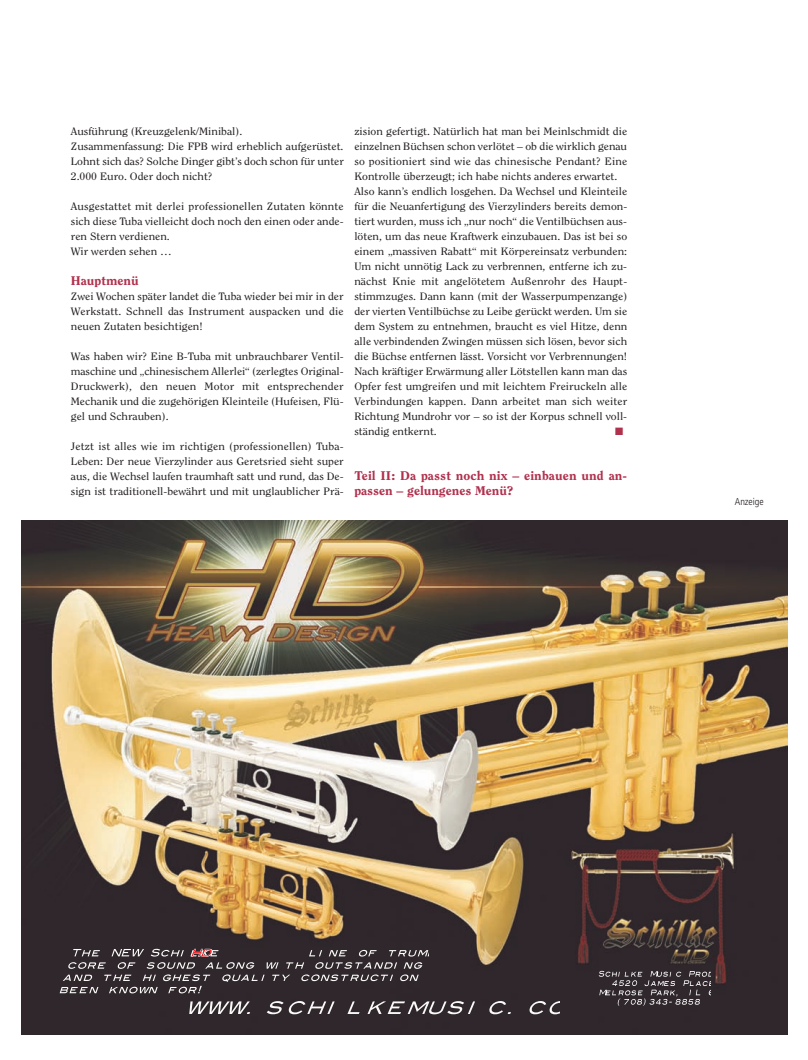
<style>
.page{position:relative;width:808px;height:1060px;background:#fff}
.page>*{position:absolute;margin:0;border:0;box-sizing:border-box;transform-origin:0 0}
.t1{font:800 12.5px/15px "Clearface Std";color:#b0314d;scale:1.1 1}
.t2{font:10.62px/15px "Clearface Std";color:#231f20;scale:1.1 1}
.t3{font:10.62px "Zapf Dingbats";color:#b0314d}
.t4{font:300 condensed 10px "Frutiger LT Std";letter-spacing:-.005em;color:#231f20}
</style>
<div class="page">
<img style="left:22px;top:521px;width:765px;height:513px">
<img style="left:59px;top:948px;width:369px;height:46px">
<img style="left:191px;top:948px;width:22px;height:8px">
<img style="left:189px;top:1000px;width:371px;height:14px">
<img style="left:599px;top:970px;width:111px;height:36px">
<p class="t2" style="left:71px;top:124px;width:250px">Ausführung (Kreuzgelenk/Minibal).<br>Zusammenfassung: Die FPB wird erheblich aufgerüstet.<br>Lohnt sich das? Solche Dinger gibt’s doch schon für unter 2.000 Euro. Oder doch nicht?</p>
<p class="t2" style="left:71px;top:199px;width:250px">Ausgestattet mit derlei professionellen Zutaten könnte sich diese Tuba vielleicht doch noch den einen oder ande&shy;ren Stern verdienen.<br>Wir werden sehen …</p>
<p class="t1" style="left:71px;top:274px;width:63px">Hauptmenü</p>
<p class="t2" style="left:71px;top:289px;width:250px;text-align:justify">Zwei Wochen später landet die Tuba wieder bei mir in der Werkstatt. Schnell das Instrument auspacken und die neuen Zutaten besichtigen!</p>
<p class="t2" style="left:71px;top:349px;width:250px;text-align:justify">Was haben wir? Eine B-Tuba mit unbrauchbarer Ventil&shy;maschine und „chinesischem Allerlei“ (zerlegtes Original-Druckwerk), den neuen Motor mit entsprechender Mechanik und die zugehörigen Kleinteile (Hufeisen, Flü&shy;gel und Schrauben).</p>
<p class="t2" style="left:71px;top:439px;width:250px;text-align:justify">Jetzt ist alles wie im richtigen (professionellen) Tuba-Leben: Der neue Vierzylinder aus Geretsried sieht super aus, die Wechsel laufen traumhaft satt und rund, das De&shy;sign ist traditionell-bewährt und mit unglaublicher Prä-</p>
<p class="t2" style="left:354px;top:124px;width:250px">zision gefertigt. Natürlich hat man bei Meinlschmidt die einzelnen Büchsen schon verlötet – ob die wirklich genau so positioniert sind wie das chinesische Pendant? Eine Kontrolle überzeugt; ich habe nichts anderes erwartet.<br>Also kann’s endlich losgehen. Da Wechsel und Kleinteile für die Neuanfertigung des Vierzylinders bereits demon&shy;tiert wurden, muss ich „nur noch“ die Ventilbüchsen aus&shy;löten, um das neue Kraftwerk einzubauen. Das ist bei so einem „massiven Rabatt“ mit Körpereinsatz verbunden:<br>Um nicht unnötig Lack zu verbrennen, entferne ich zu&shy;nächst Knie mit angelötetem Außenrohr des Haupt&shy;stimmzuges. Dann kann (mit der Wasserpumpenzange) der vierten Ventilbüchse zu Leibe gerückt werden. Um sie dem System zu entnehmen, braucht es viel Hitze, denn alle verbindenden Zwingen müssen sich lösen, bevor sich die Büchse entfernen lässt. Vorsicht vor Verbrennungen!<br>Nach kräftiger Erwärmung aller Lötstellen kann man das Opfer fest umgreifen und mit leichtem Freiruckeln alle Verbindungen kappen. Dann arbeitet man sich weiter Richtung Mundrohr vor – so ist der Korpus schnell voll&shy;ständig entkernt.</p>
<p class="t3" style="left:615px;top:425px;width:10px">■</p>
<p class="t1" style="left:354px;top:469px;width:249px">Teil II: Da passt noch nix – einbauen und an&shy;passen – gelungenes Menü?</p>
<p class="t4" style="left:735px;top:497px;width:30px">Anzeige</p>
</div>
